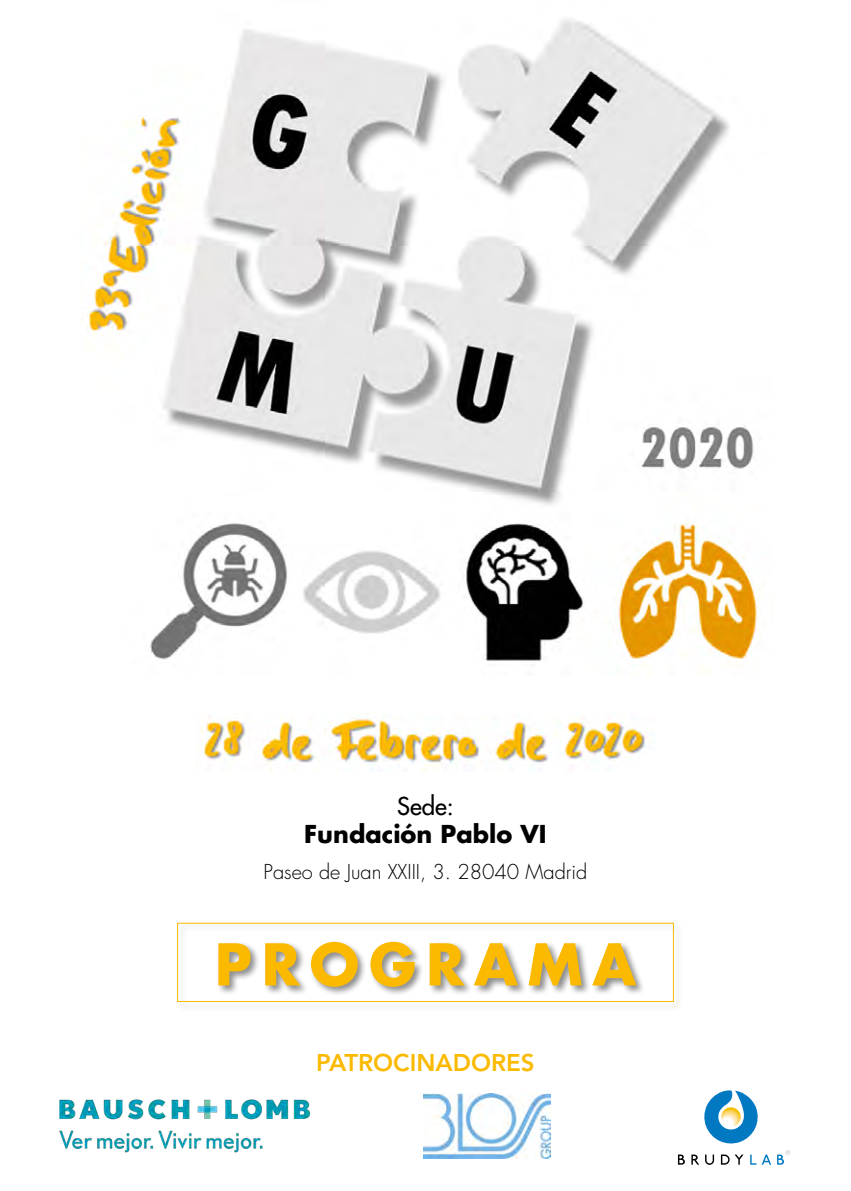
<style>
.page{position:relative;width:851px;height:1191px;background:#fff}
.page>*{position:absolute;margin:0;border:0;box-sizing:border-box;transform-origin:0 0}
.t1{font:700 56px "Futura Std";letter-spacing:.175em;color:#fbba00}
.t2{font:700 24px "Futura Std";color:#000}
.t3{font:800 24px "Avenir LT Std";color:#fbba00}
.t4{font:500 24px "Futura Std";color:#000}
.t5{font:300 20px "Futura Std";color:#000}
</style>
<div class="page">
<img style="left:83px;top:19px;width:678px;height:647px">
<img style="left:197px;top:714px;width:450px;height:57px">
<div style="left:176px;top:921px;width:507px;height:90px;background:#000;opacity:.45"></div>
<img style="left:423px;top:1093px;width:127px;height:65px">
<svg style="left:678px;top:1154px;width:6px;height:10px"></svg>
<svg style="left:691px;top:1154px;width:8px;height:10px"></svg>
<svg style="left:705px;top:1154px;width:9px;height:10px"></svg>
<svg style="left:720px;top:1154px;width:23px;height:10px"></svg>
<svg style="left:750px;top:1154px;width:21px;height:10px"></svg>
<svg style="left:777px;top:1150px;width:13px;height:14px"></svg>
<svg style="left:704px;top:1090px;width:54px;height:54px"></svg>
<img style="left:59px;top:1099px;width:252px;height:54px">
<p class="t4" style="left:397px;top:790px;width:58px">Sede:</p>
<p class="t2" style="left:304px;top:818px;width:244px">Fundación Pablo VI</p>
<p class="t5" style="left:263px;top:859px;width:325px">Paseo de Juan XXIII, 3. 28040 Madrid</p>
<h1 class="t1" style="left:215px;top:927px;width:423px">PROGRAMA</h1>
<p class="t3" style="left:316px;top:1048px;width:220px">PATROCINADORES</p>
</div>
